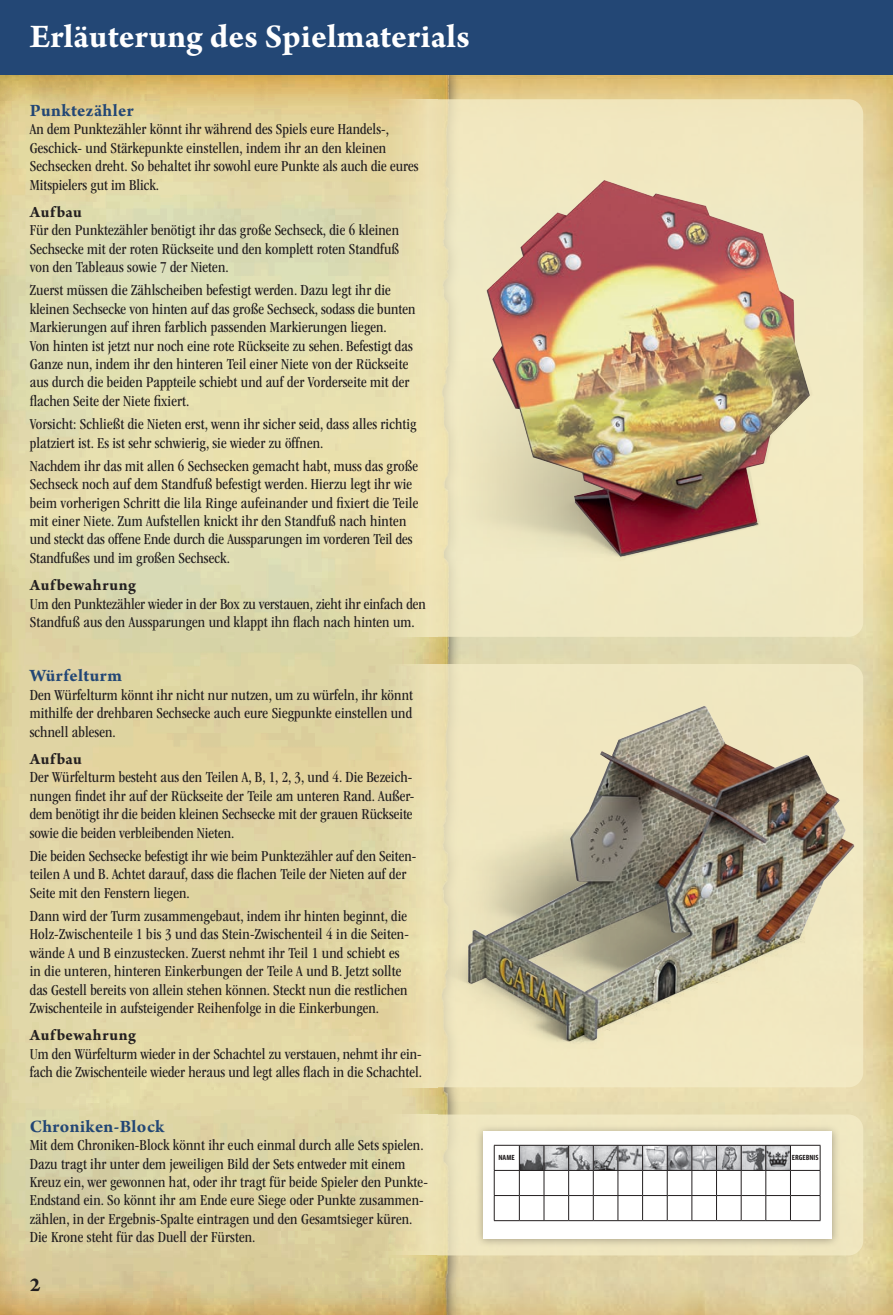
<style>
.page{position:relative;width:893px;height:1315px;background:#fff}
.page>*{position:absolute;margin:0;border:0;box-sizing:border-box;transform-origin:0 0}
.Kapitel{font:700 35px "Arno Pro";letter-spacing:.005em;color:#fff}
.t1{font:700 21px "Arno Pro";color:#231f20}
.t2{font:700 18.38px "Arno Pro";letter-spacing:.025em;color:#234775}
.t3{font:700 16.62px "Arno Pro";letter-spacing:.035em;color:#231f20}
.t4{font:condensed 15.75px/18.4px "ITC Garamond Std";letter-spacing:.005em;color:#231f20}
.t5{font:700 7.52px "Vista Sans Nar OT";letter-spacing:-.005em;color:#231f20}
</style>
<div class="page">
<img style="left:462px;top:74px;width:431px;height:1241px">
<img style="left:0;top:74px;width:456px;height:1241px">
<div style="left:0;top:0;width:893px;height:74px;background:#234775"></div>
<div style="left:438px;top:99px;width:425px;height:538px;background:#f1e8c1"></div>
<div style="left:384px;top:99px;width:54px;height:538px;background:linear-gradient(to right,#e2d49f,#efe3b6)"></div>
<div style="left:438px;top:664px;width:425px;height:423px;background:#f0e8c1"></div>
<div style="left:384px;top:664px;width:54px;height:423px;background:#e9ddae"></div>
<svg style="left:438px;top:1114px;width:425px;height:141px;background:#eee5bd"></svg>
<div style="left:384px;top:1114px;width:54px;height:141px;background:linear-gradient(to right,#ded4a4,#efe5b9)"></div>
<img style="left:275px;top:160px;width:568px;height:416px">
<img style="left:351px;top:703px;width:59px;height:345px">
<img style="left:423px;top:703px;width:443px;height:345px">
<div style="left:475px;top:1123px;width:365px;height:124px;background:#231f20;opacity:.35"></div>
<div style="left:483px;top:1131px;width:348px;height:107px;background:#fff"></div>
<hr style="left:790px;top:1145px;width:30px;height:1px;background:#231f20">
<hr style="left:790px;top:1170px;width:30px;height:1px;background:#231f20">
<hr style="left:790px;top:1195px;width:30px;height:1px;background:#231f20">
<svg style="left:820px;top:1145px;width:1px;height:75px"></svg>
<svg style="left:494px;top:1145px;width:297px;height:76px"></svg>
<hr style="left:790px;top:1220px;width:30px;height:1px;background:#231f20">
<p class="Kapitel" style="left:30px;top:16px;width:441px">Erläuterung des Spielmaterials</p>
<p class="t2" style="left:30px;top:100px;width:105px">Punktezähler</p>
<p class="t4" style="left:30px;top:120px;width:390px">An dem Punktezähler könnt ihr während des Spiels eure Handels-, Geschick- und Stärkepunkte einstellen, indem ihr an den kleinen Sechsecken dreht. So behaltet ihr sowohl eure Punkte als auch die eures Mitspielers gut im Blick.</p>
<p class="t3" style="left:30px;top:202px;width:54px">Aufbau</p>
<p class="t4" style="left:30px;top:221px;width:371px;text-align:justify">Für den Punktezähler benötigt ihr das große Sechseck, die 6 kleinen Sechsecke mit der roten Rückseite und den komplett roten Standfuß von den Tableaus sowie 7 der Nieten.</p>
<p class="t4" style="left:30px;top:281px;width:387px">Zuerst müssen die Zählscheiben befestigt werden. Dazu legt ihr die kleinen Sechsecke von hinten auf das große Sechseck, sodass die bunten Markierungen auf ihren farblich passenden Markierungen liegen.<br>Von hinten ist jetzt nur noch eine rote Rückseite zu sehen. Befestigt das Ganze nun, indem ihr den hinteren Teil einer Niete von der Rückseite aus durch die beiden Pappteile schiebt und auf der Vorderseite mit der flachen Seite der Niete fixiert.</p>
<p class="t4" style="left:30px;top:415px;width:388px">Vorsicht: Schließt die Nieten erst, wenn ihr sicher seid, dass alles richtig platziert ist. Es ist sehr schwierig, sie wieder zu öffnen.</p>
<p class="t4" style="left:30px;top:457px;width:390px">Nachdem ihr das mit allen 6 Sechsecken gemacht habt, muss das große Sechseck noch auf dem Standfuß befestigt werden. Hierzu legt ihr wie beim vorherigen Schritt die lila Ringe aufeinander und fixiert die Teile mit einer Niete. Zum Aufstellen knickt ihr den Standfuß nach hinten und steckt das offene Ende durch die Aussparungen im vorderen Teil des Standfußes und im großen Sechseck.</p>
<p class="t3" style="left:30px;top:575px;width:108px">Aufbewahrung</p>
<p class="t4" style="left:30px;top:594px;width:397px">Um den Punktezähler wieder in der Box zu verstauen, zieht ihr einfach den<br>Standfuß aus den Aussparungen und klappt ihn flach nach hinten um.</p>
<p class="t2" style="left:30px;top:665px;width:94px">Würfelturm</p>
<p class="t4" style="left:30px;top:686px;width:385px;text-align:justify">Den Würfelturm könnt ihr nicht nur nutzen, um zu würfeln, ihr könnt mithilfe der drehbaren Sechsecke auch eure Siegpunkte einstellen und schnell ablesen.</p>
<p class="t3" style="left:30px;top:749px;width:54px">Aufbau</p>
<p class="t4" style="left:30px;top:768px;width:386px">Der Würfelturm besteht aus den Teilen A, B, 1, 2, 3, und 4. Die Bezeich&shy;nungen findet ihr auf der Rückseite der Teile am unteren Rand. Außer&shy;dem benötigt ihr die beiden kleinen Sechsecke mit der grauen Rückseite sowie die beiden verbleibenden Nieten.</p>
<p class="t4" style="left:30px;top:847px;width:388px">Die beiden Sechsecke befestigt ihr wie beim Punktezähler auf den Seiten&shy;teilen A und B. Achtet darauf, dass die flachen Teile der Nieten auf der<br>Seite mit den Fenstern liegen.</p>
<p class="t4" style="left:30px;top:907px;width:381px">Dann wird der Turm zusammengebaut, indem ihr hinten beginnt, die Holz-Zwischenteile 1 bis 3 und das Stein-Zwischenteil 4 in die Seiten&shy;wände A und B einzustecken. Zuerst nehmt ihr Teil 1 und schiebt es in die unteren, hinteren Einkerbungen der Teile A und B. Jetzt sollte das Gestell bereits von allein stehen können. Steckt nun die restlichen Zwischenteile in aufsteigender Reihenfolge in die Einkerbungen.</p>
<p class="t3" style="left:30px;top:1025px;width:108px">Aufbewahrung</p>
<p class="t4" style="left:30px;top:1044px;width:394px">Um den Würfelturm wieder in der Schachtel zu verstauen, nehmt ihr ein&shy;fach die Zwischenteile wieder heraus und legt alles flach in die Schachtel.</p>
<p class="t2" style="left:30px;top:1115px;width:136px">Chroniken-Block</p>
<p class="t4" style="left:30px;top:1136px;width:400px">Mit dem Chroniken-Block könnt ihr euch einmal durch alle Sets spielen.<br>Dazu tragt ihr unter dem jeweiligen Bild der Sets entweder mit einem Kreuz ein, wer gewonnen hat, oder ihr tragt für beide Spieler den Punkte-Endstand ein. So könnt ihr am Ende eure Siege oder Punkte zusammen&shy;zählen, in der Ergebnis-Spalte eintragen und den Gesamtsieger küren.<br>Die Krone steht für das Duell der Fürsten.</p>
<p class="t1" style="left:30px;top:1272px;width:12px">2</p>
<p class="t5" style="left:498px;top:1154px;width:18px">NAME</p>
<p class="t5" style="left:792px;top:1154px;width:28px">ERGEBNIS</p>
</div>
